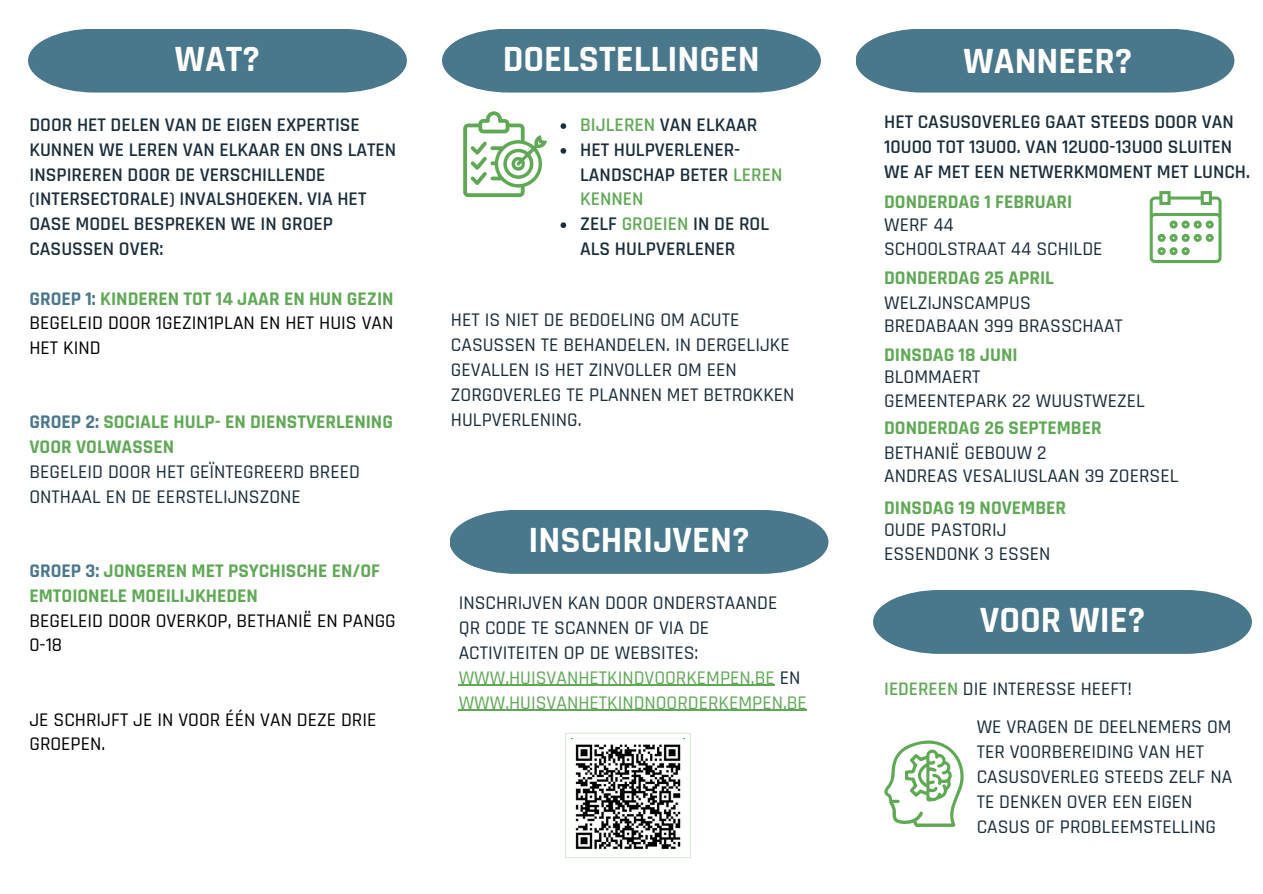
<style>
.page{position:relative;width:1263px;height:894px;background:#fff}
.page>*{position:absolute;margin:0;border:0;box-sizing:border-box;transform-origin:0 0}
.t1{font:700 37.5px "Rajdhani";color:#fefefd}
.t2{font:500 19.5px/25px "Rajdhani";color:#1a2d3b}
.t3{font:600 19.5px/24.8px "Rajdhani";color:#1a2d3b}
.t4{font:700 19.5px/24.8px "Rajdhani";color:#5fa955}
.t5{font:500 19.5px/24.8px "Rajdhani";color:#000}
.t6{font:500 19.5px/24.8px "Rajdhani";color:#5fa955}
.t7{font:500 19.35px "Rajdhani";color:#1a2d3b}
.s1{color:#49778b}
.s2{color:#5fa955}
.s3{color:#1a2d3b}
.s4{font-weight:600;color:#5fa955}
</style>
<div class="page">
<svg style="left:856px;top:29px;width:378px;height:63px;background:#558093"></svg>
<svg style="left:450px;top:510px;width:378px;height:63px;background:#558093"></svg>
<svg style="left:442px;top:29px;width:379px;height:63px;background:#568193"></svg>
<svg style="left:28px;top:29px;width:379px;height:63px;background:#568193"></svg>
<svg style="left:565px;top:733px;width:125px;height:124px"></svg>
<svg style="left:873px;top:590px;width:379px;height:63px;background:#568193"></svg>
<svg style="left:1150px;top:191px;width:71px;height:72px"></svg>
<svg style="left:463px;top:111px;width:84px;height:86px"></svg>
<svg style="left:884px;top:740px;width:80px;height:86px"></svg>
<hr style="left:459px;top:684px;width:316px;height:1px;background:#5fa955">
<hr style="left:459px;top:709px;width:348px;height:1px;background:#5fa955">
<svg style="left:561px;top:123px;width:5px;height:6px"></svg>
<svg style="left:561px;top:148px;width:5px;height:6px"></svg>
<svg style="left:561px;top:222px;width:5px;height:6px"></svg>
<img style="left:571px;top:738px;width:114px;height:114px">
<p class="t1" style="left:175px;top:36px;width:87px">WAT?</p>
<p class="t1" style="left:503px;top:36px;width:258px">DOELSTELLINGEN</p>
<p class="t3" style="left:29px;top:113px;width:368px">DOOR HET DELEN VAN DE EIGEN EXPERTISE<br>KUNNEN WE LEREN VAN ELKAAR EN ONS LATEN<br>INSPIREREN DOOR DE VERSCHILLENDE (INTERSECTORALE) INVALSHOEKEN. VIA HET<br>OASE MODEL BESPREKEN WE IN GROEP<br>CASUSSEN OVER:</p>
<p class="t4" style="left:29px;top:286px;width:366px"><span class="s1">GROEP 1:</span> KINDEREN TOT 14 JAAR EN HUN GEZIN</p>
<p class="t5" style="left:29px;top:311px;width:365px">BEGELEID DOOR 1GEZIN1PLAN EN HET HUIS VAN<br>HET KIND</p>
<p class="t4" style="left:29px;top:410px;width:365px"><span class="s1">GROEP 2:</span> SOCIALE HULP- EN DIENSTVERLENING<br>VOOR VOLWASSEN</p>
<p class="t2" style="left:29px;top:459px;width:332px">BEGELEID DOOR HET GEÏNTEGREERD BREED<br>ONTHAAL EN DE EERSTELIJNSZONE</p>
<p class="t4" style="left:29px;top:558px;width:352px"><span class="s1">GROEP 3:</span> JONGEREN MET PSYCHISCHE EN/OF<br>EMTOIONELE MOEILIJKHEDEN</p>
<p class="t5" style="left:29px;top:608px;width:368px">BEGELEID DOOR OVERKOP, BETHANIË EN PANGG<br>0-18</p>
<p class="t5" style="left:29px;top:707px;width:348px">JE SCHRIJFT JE IN VOOR ÉÉN VAN DEZE DRIE<br>GROEPEN.</p>
<p class="t3" style="left:580px;top:113px;width:179px"><span class="s2">BIJLEREN</span> VAN ELKAAR</p>
<p class="t3" style="left:580px;top:138px;width:204px">HET HULPVERLENER-<br>LANDSCHAP BETER <span class="s2">LEREN<br>KENNEN</span></p>
<p class="t3" style="left:580px;top:212px;width:190px">ZELF <span class="s2">GROEIEN</span> IN DE ROL<br>ALS HULPVERLENER</p>
<p class="t2" style="left:451px;top:308px;width:345px">HET IS NIET DE BEDOELING OM ACUTE<br>CASUSSEN TE BEHANDELEN. IN DERGELIJKE<br>GEVALLEN IS HET ZINVOLLER OM EEN<br>ZORGOVERLEG TE PLANNEN MET BETROKKEN<br>HULPVERLENING.</p>
<p class="t1" style="left:529px;top:517px;width:222px">INSCHRIJVEN?</p>
<p class="t2" style="left:459px;top:591px;width:320px">INSCHRIJVEN KAN DOOR ONDERSTAANDE</p>
<p class="t2" style="left:459px;top:615px;width:252px">QR CODE TE SCANNEN OF VIA DE</p>
<p class="t6" style="left:459px;top:640px;width:350px"><span class="s3">ACTIVITEITEN OP DE WEBSITES:<br></span>WWW.HUISVANHETKINDVOORKEMPEN.BE <span class="s3">EN<br></span>WWW.HUISVANHETKINDNOORDERKEMPEN.BE</p>
<p class="t1" style="left:963px;top:39px;width:170px">WANNEER?</p>
<p class="t3" style="left:884px;top:110px;width:367px">HET CASUSOVERLEG GAAT STEEDS DOOR VAN<br>10U00 TOT 13U00. VAN 12U00-13U00 SLUITEN<br>WE AF MET EEN NETWERKMOMENT MET LUNCH.</p>
<p class="t4" style="left:884px;top:190px;width:190px">DONDERDAG 1 FEBRUARI</p>
<p class="t2" style="left:884px;top:213px;width:71px">WERF 44</p>
<p class="t2" style="left:884px;top:237px;width:220px">SCHOOLSTRAAT 44 SCHILDE</p>
<p class="t4" style="left:884px;top:266px;width:171px">DONDERDAG 25 APRIL</p>
<p class="t2" style="left:884px;top:290px;width:148px">WELZIJNSCAMPUS</p>
<p class="t2" style="left:884px;top:314px;width:240px">BREDABAAN 399 BRASSCHAAT</p>
<p class="t4" style="left:884px;top:343px;width:135px">DINSDAG 18 JUNI</p>
<p class="t2" style="left:884px;top:365px;width:98px">BLOMMAERT</p>
<p class="t2" style="left:884px;top:388px;width:262px">GEMEENTEPARK 22 WUUSTWEZEL</p>
<p class="t4" style="left:884px;top:416px;width:219px">DONDERDAG 26 SEPTEMBER</p>
<p class="t2" style="left:884px;top:440px;width:164px">BETHANIË GEBOUW 2</p>
<p class="t2" style="left:884px;top:464px;width:296px">ANDREAS VESALIUSLAAN 39 ZOERSEL</p>
<p class="t4" style="left:884px;top:496px;width:184px">DINSDAG 19 NOVEMBER</p>
<p class="t2" style="left:884px;top:517px;width:124px">OUDE PASTORIJ</p>
<p class="t2" style="left:884px;top:541px;width:168px">ESSENDONK 3 ESSEN</p>
<p class="t1" style="left:980px;top:597px;width:167px">VOOR WIE?</p>
<p class="t7" style="left:884px;top:676px;width:249px"><span class="s4">IEDEREEN</span> DIE INTERESSE HEEFT!</p>
<p class="t2" style="left:977px;top:714px;width:257px">WE VRAGEN DE DEELNEMERS OM<br>TER VOORBEREIDING VAN HET<br>CASUSOVERLEG STEEDS ZELF NA<br>TE DENKEN OVER EEN EIGEN<br>CASUS OF PROBLEEMSTELLING</p>
</div>
